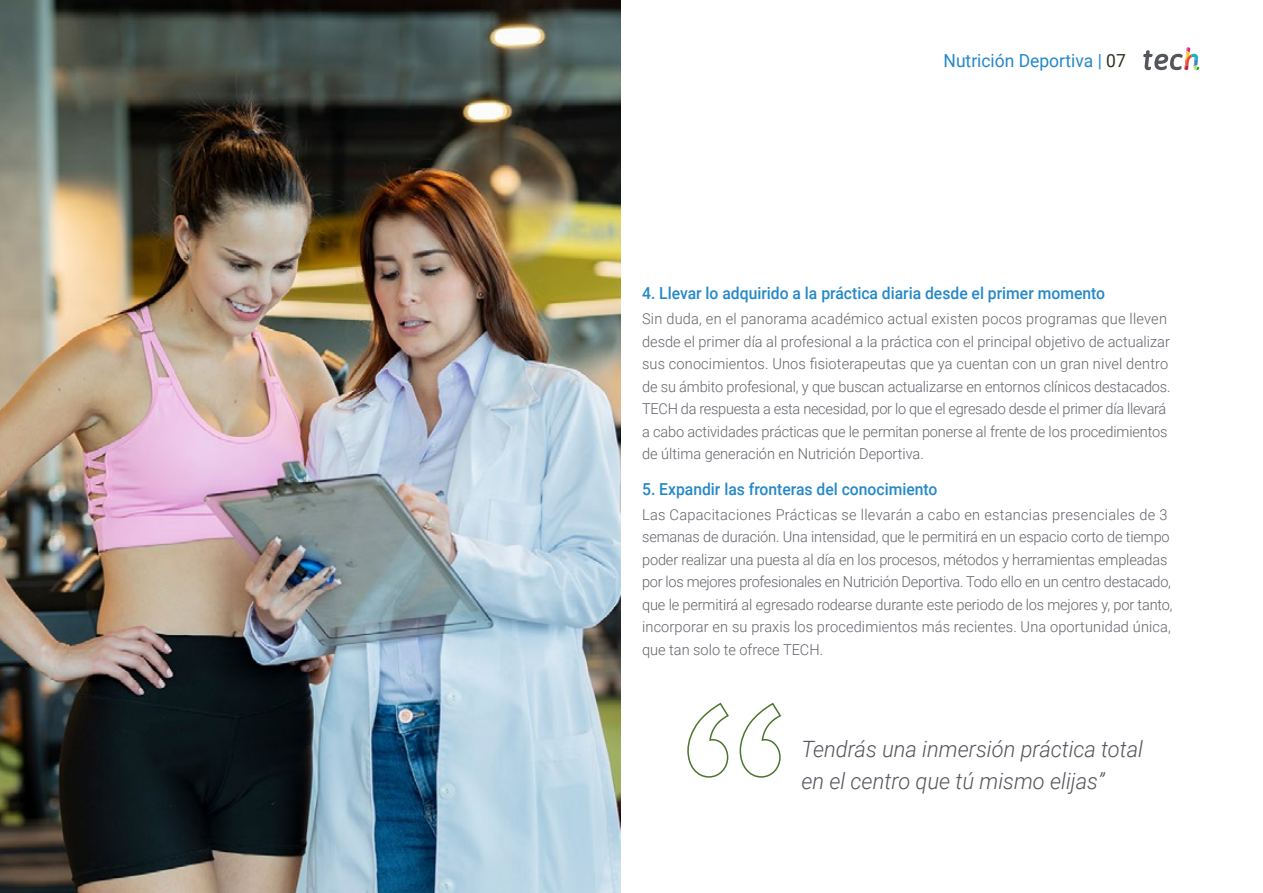
<style>
.page{position:relative;width:1263px;height:893px;background:#fff}
.page>*{position:absolute;margin:0;border:0;box-sizing:border-box;transform-origin:0 0}
.t1{font:italic 300 22.5px/31.5px "Roboto";color:#52555b}
.t2{font:18px "Roboto";color:#2488c9}
.t3{font:500 16.5px "Roboto";color:#2488c9;scale:.95 1}
.t4{font:300 15px/22.5px "Roboto";letter-spacing:-.01em;color:#61646a}
.s1{color:#312e20}
</style>
<div class="page">
<img style="left:0;top:0;width:621px;height:893px">
<svg style="left:687px;top:702px;width:94px;height:76px"></svg>
<svg style="left:1143px;top:47px;width:56px;height:24px"></svg>
<p class="t2" style="left:943px;top:48px;width:184px">Nutrición Deportiva | <span class="s1">07</span></p>
<p class="t3" style="left:642px;top:282px;width:489px">4. Llevar lo adquirido a la práctica diaria desde el primer momento</p>
<p class="t4" style="left:642px;top:307px;width:530px">Sin duda, en el panorama académico actual existen pocos programas que lleven desde el primer día al profesional a la práctica con el principal objetivo de actualizar sus conocimientos. Unos fisioterapeutas que ya cuentan con un gran nivel dentro de su ámbito profesional, y que buscan actualizarse en entornos clínicos destacados.<br>TECH da respuesta a esta necesidad, por lo que el egresado desde el primer día llevará a cabo actividades prácticas que le permitan ponerse al frente de los procedimientos de última generación en Nutrición Deportiva.</p>
<p class="t3" style="left:642px;top:478px;width:312px">5. Expandir las fronteras del conocimiento</p>
<p class="t4" style="left:642px;top:503px;width:532px">Las Capacitaciones Prácticas se llevarán a cabo en estancias presenciales de 3 semanas de duración. Una intensidad, que le permitirá en un espacio corto de tiempo poder realizar una puesta al día en los procesos, métodos y herramientas empleadas por los mejores profesionales en Nutrición Deportiva. Todo ello en un centro destacado, que le permitirá al egresado rodearse durante este periodo de los mejores y, por tanto, incorporar en su praxis los procedimientos más recientes. Una oportunidad única, que tan solo te ofrece TECH.</p>
<h1 class="t1" style="left:801px;top:733px;width:343px">Tendrás una inmersión práctica total en el centro que tú mismo elijas”</h1>
</div>
